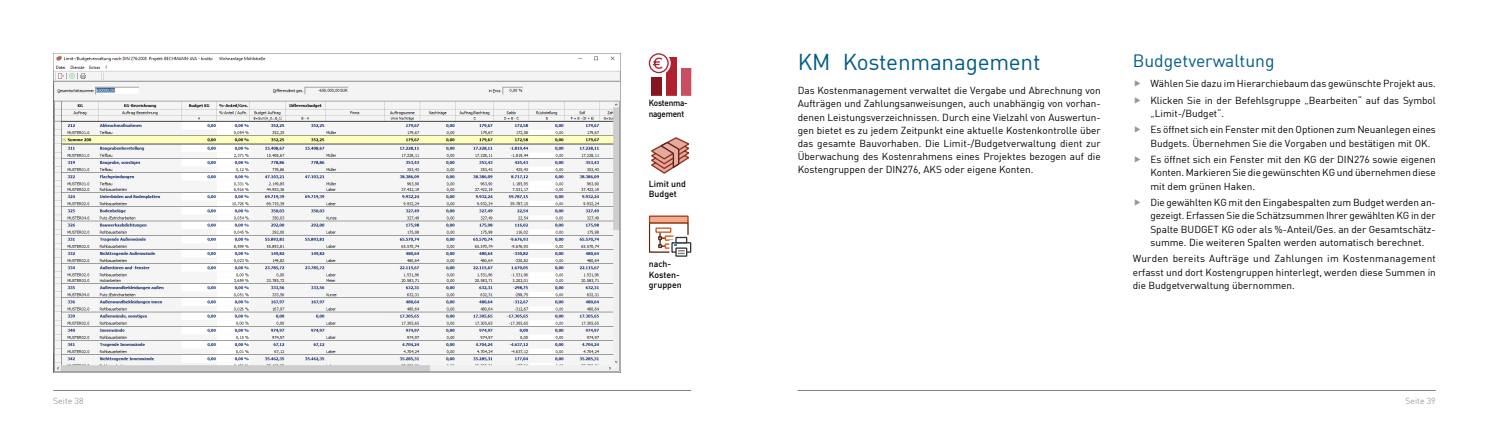
<style>
.page{position:relative;width:1489px;height:426px;background:#fff}
.page>*{position:absolute;margin:0;border:0;box-sizing:border-box;transform-origin:0 0}
.t1{font:22.5px "DIN Offc";letter-spacing:-.01em;color:#005c83}
.t2{font:17.5px "DIN Offc";color:#005c83}
.t3{font:10px/13.1px "DIN Offc";color:#000}
.t4{font:500 8.75px/10.5px "DIN Offc";color:#000}
.t5{font:500 8.75px/10.5px "DIN Offc";letter-spacing:-.03em;color:#000;scale:.94 1}
.t6{font:300 8.75px "DIN Offc";color:#808285}
</style>
<div class="page">
<hr style="left:53px;top:390px;width:638px;height:1px;background:#808285">
<hr style="left:797px;top:390px;width:638px;height:1px;background:#808285">
<div style="left:651px;top:77px;width:11px;height:19px;background:#871421"></div>
<div style="left:680px;top:68px;width:11px;height:28px;background:#c94f60"></div>
<div style="left:666px;top:57px;width:10px;height:39px;background:#af2031"></div>
<svg style="left:649px;top:54px;width:19px;height:18px"></svg>
<div style="left:648px;top:53px;width:20px;height:20px;border:1px solid #af2031;border-radius:50%"></div>
<svg style="left:651px;top:57px;width:13px;height:13px"></svg>
<svg style="left:651px;top:137px;width:38px;height:37px"></svg>
<div style="left:649px;top:222px;width:39px;height:30px;background:linear-gradient(to right,#fff,#fff)"></div>
<div style="left:648px;top:222px;width:40px;height:30px;border:1px solid #61270e"></div>
<div style="left:649px;top:216px;width:39px;height:6px;background:#eeac91"></div>
<div style="left:648px;top:215px;width:40px;height:8px;border:1px solid #a14017"></div>
<div style="left:671px;top:242px;width:20px;height:10px;border:1px solid #383838"></div>
<svg style="left:654px;top:226px;width:34px;height:30px"></svg>
<img style="left:53px;top:53px;width:567px;height:319px">
<p class="t5" style="left:648px;top:97px;width:43px">Kostenma&shy;nagement</p>
<p class="t4" style="left:648px;top:178px;width:39px">Limit und<br>Budget</p>
<p class="t4" style="left:648px;top:258px;width:34px">nach-<br>Kosten&shy;gruppen</p>
<h1 class="t1" style="left:797px;top:48px;width:244px">KM Kostenmanagement</h1>
<p class="t3" style="left:797px;top:84px;width:304px;text-align:justify">Das Kostenmanagement verwaltet die Vergabe und Abrechnung von Aufträgen und Zahlungsanweisungen, auch unabhängig von vorhan&shy;denen Leistungsverzeichnissen. Durch eine Vielzahl von Auswertun&shy;gen bietet es zu jedem Zeitpunkt eine aktuelle Kostenkontrolle über das gesamte Bauvorhaben. Die Limit-/Budgetverwaltung dient zur Überwachung des Kostenrahmens eines Projektes bezogen auf die Kostengruppen der DIN276, AKS oder eigene Konten.</p>
<h2 class="t2" style="left:1132px;top:49px;width:143px">Budgetverwaltung</h2>
<p class="t3" style="left:1150px;top:75px;width:287px;line-height:16.6px">Wählen Sie dazu im Hierarchiebaum das gewünschte Projekt aus.<br>Klicken Sie in der Befehlsgruppe „Bearbeiten“ auf das Symbol</p>
<p class="t3" style="left:1150px;top:104px;width:287px;line-height:16.6px">„Limit-/Budget“.<br>Es öffnet sich ein Fenster mit den Optionen zum Neuanlegen eines</p>
<p class="t3" style="left:1150px;top:134px;width:287px;line-height:16.6px">Budgets. Übernehmen Sie die Vorgaben und bestätigen mit OK.<br>Es öffnet sich ein Fenster mit den KG der DIN276 sowie eigenen</p>
<p class="t3" style="left:1150px;top:166px;width:287px">Konten. Markieren Sie die gewünschten KG und übernehmen diese mit dem grünen Haken.</p>
<p class="t3" style="left:1150px;top:196px;width:287px;text-align:justify">Die gewählten KG mit den Eingabespalten zum Budget werden an&shy;gezeigt. Erfassen Sie die Schätzsummen Ihrer gewählten KG in der Spalte BUDGET KG oder als %-Anteil/Ges. an der Gesamtschätz&shy;summe. Die weiteren Spalten werden automatisch berechnet.</p>
<p class="t3" style="left:1132px;top:252px;width:304px;text-align:justify">Wurden bereits Aufträge und Zahlungen im Kostenmanagement erfasst und dort Kostengruppen hinterlegt, werden diese Summen in die Budgetverwaltung übernommen.</p>
<p class="t6" style="left:53px;top:394px;width:32px">Seite 38</p>
<p class="t6" style="left:1405px;top:394px;width:32px">Seite 39</p>
</div>
